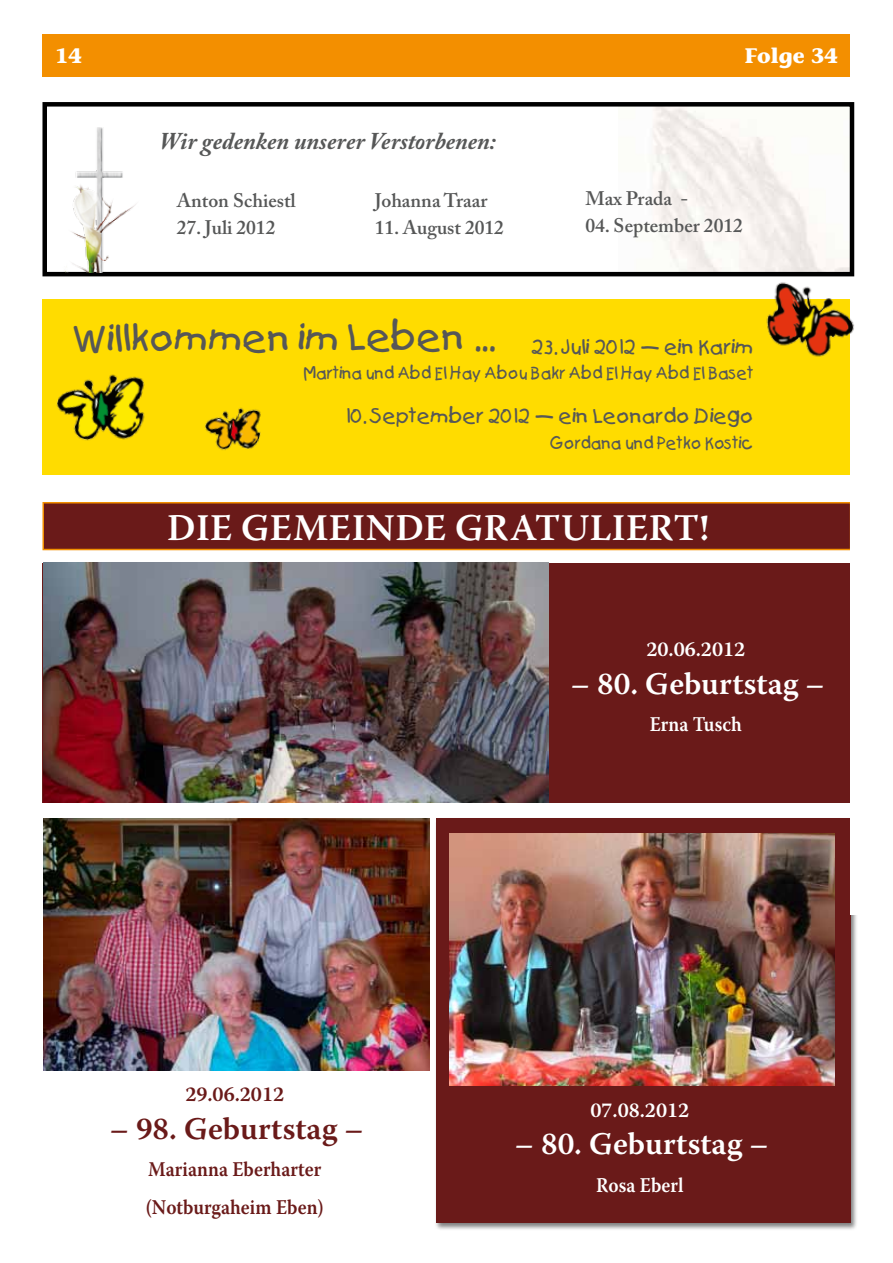
<style>
.page{position:relative;width:893px;height:1263px;background:#fff}
.page>*{position:absolute;margin:0;border:0;box-sizing:border-box;transform-origin:0 0}
.t1{font:600 37.5px "Warnock Pro";letter-spacing:.02em;color:#fff}
.t2{font:36px "Kids";letter-spacing:-.005em;color:#565757}
.t3{font:600 31.35px "Warnock Pro";color:#fff}
.t4{font:600 31.35px "Warnock Pro";color:#6a1a19}
.t5{font:italic 700 24px "Adobe Caslon Pro";color:#565757}
.t6{font:700 21px "Stone Informal Std";color:#fff}
.t7{font:600 20.85px/37.5px "Warnock Pro";color:#6a1a19;scale:.9 1}
.t8{font:600 20.85px "Warnock Pro";color:#fff}
.t9{font:600 20.85px "Warnock Pro";color:#fff;scale:.9 1}
.t10{font:600 20.85px "Warnock Pro";color:#6a1a19}
.t11{font:600 19.5px "Adobe Caslon Pro";color:#565757}
.t12{font:19.5px "Kids";color:#565757}
.t13{font:16.5px "Kids";color:#565757;scale:.93 1}
</style>
<div class="page">
<div style="left:43px;top:34px;width:807px;height:43px;background:#f38f00"></div>
<div style="left:42px;top:563px;width:808px;height:239px;background:#6a1a19"></div>
<div style="left:434px;top:817px;width:424px;height:413px;background:#000;opacity:.5"></div>
<div style="left:436px;top:819px;width:414px;height:404px;background:#6a1a19"></div>
<div style="left:42px;top:102px;width:812px;height:174px;border:4px solid #000"></div>
<img style="left:55px;top:127px;width:95px;height:145px">
<img style="left:450px;top:834px;width:385px;height:251px">
<img style="left:44px;top:819px;width:385px;height:251px">
<div style="left:42px;top:502px;width:809px;height:48px;background:#6a1a19;border:2px solid #f38f00"></div>
<div style="left:850px;top:428px;width:36px;height:487px;background:#fff"></div>
<img style="left:44px;top:563px;width:504px;height:239px">
<div style="left:42px;top:300px;width:808px;height:175px;background:#ffdc00"></div>
<img style="left:56px;top:374px;width:205px;height:76px">
<img style="left:744px;top:263px;width:111px;height:94px">
<p class="t6" style="left:55px;top:42px;width:28px">14</p>
<p class="t6" style="left:744px;top:42px;width:95px">Folge 34</p>
<p class="t5" style="left:159px;top:126px;width:338px">Wir gedenken unserer Verstorbenen:</p>
<p class="t11" style="left:177px;top:189px;width:120px">Anton Schiestl</p>
<p class="t11" style="left:177px;top:216px;width:100px">27. Juli 2012</p>
<p class="t11" style="left:375px;top:189px;width:114px">Johanna Traar</p>
<p class="t11" style="left:375px;top:216px;width:131px">11. August 2012</p>
<p class="t11" style="left:585px;top:187px;width:104px">Max Prada -</p>
<p class="t11" style="left:585px;top:214px;width:159px">04. September 2012</p>
<h2 class="t2" style="left:73px;top:315px;width:682px">Willkommen im Leben ... <sub>23.</sub> <sub>Juli</sub> <sub>2012</sub> <sub>–</sub> <sub>ein</sub> <sub>Karim</sub></h2>
<p class="t13" style="left:303px;top:363px;width:486px">Martina und Abd El Hay Abou Bakr Abd El Hay Abd El Baset</p>
<p class="t12" style="left:345px;top:404px;width:410px">10. September 2012 – ein Leonardo Diego</p>
<p class="t13" style="left:550px;top:432px;width:220px">Gordana und Petko Kostic</p>
<h1 class="t1" style="left:167px;top:505px;width:186px">Die Gemeinde</h1>
<h1 class="t1" style="left:455px;top:505px;width:255px">g ratuliert!</h1>
<p class="t10" style="left:185px;top:1082px;width:100px">29.06.2012</p>
<h3 class="t4" style="left:110px;top:1109px;width:255px">– 98. Geburtstag –</h3>
<p class="t7" style="left:146px;top:1150px;width:199px">Marianna Eberharter (Notburgaheim Eben)</p>
<p class="t8" style="left:646px;top:637px;width:100px">20.06.2012</p>
<h3 class="t3" style="left:571px;top:664px;width:255px">– 80. Geburtstag –</h3>
<p class="t9" style="left:650px;top:712px;width:104px">Erna Tusch</p>
<p class="t8" style="left:590px;top:1097px;width:100px">07.08.2012</p>
<h3 class="t3" style="left:515px;top:1125px;width:255px">– 80. Geburtstag –</h3>
<p class="t9" style="left:596px;top:1172px;width:99px">Rosa Eberl</p>
</div>
